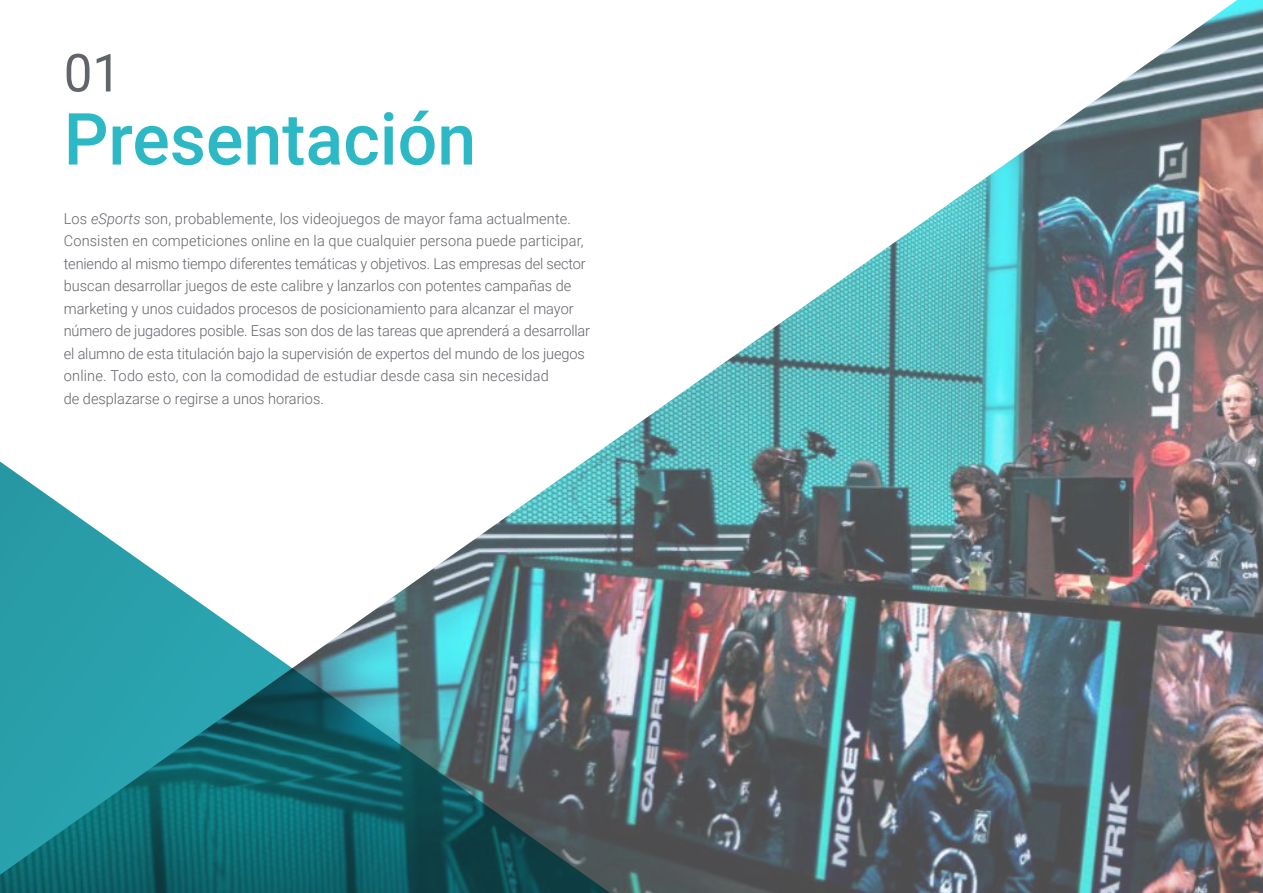
<style>
.page{position:relative;width:1263px;height:893px;background:#fff}
.page>*{position:absolute;margin:0;border:0;box-sizing:border-box;transform-origin:0 0}
.t1{font:500 72px "Roboto";color:#2db8c5}
.t2{font:52.5px "Roboto";color:#61646a}
.t3{font:300 15px/22.5px "Roboto";color:#61646a}
.s1{font-style:italic}
</style>
<div class="page">
<img style="left:606px;top:0;width:657px;height:893px">
<svg style="left:0;top:446px;width:640px;height:447px"></svg>
<h2 class="t2" style="left:64px;top:36px;width:59px">01</h2>
<h1 class="t1" style="left:64px;top:89px;width:414px">Presentación</h1>
<p class="t3" style="left:64px;top:207px;width:528px">Los <span class="s1">eSports</span> son, probablemente, los videojuegos de mayor fama actualmente.<br>Consisten en competiciones online en la que cualquier persona puede participar, teniendo al mismo tiempo diferentes temáticas y objetivos. Las empresas del sector buscan desarrollar juegos de este calibre y lanzarlos con potentes campañas de marketing y unos cuidados procesos de posicionamiento para alcanzar el mayor número de jugadores posible. Esas son dos de las tareas que aprenderá a desarrollar el alumno de esta titulación bajo la supervisión de expertos del mundo de los juegos online. Todo esto, con la comodidad de estudiar desde casa sin necesidad<br>de desplazarse o regirse a unos horarios.</p>
</div>
